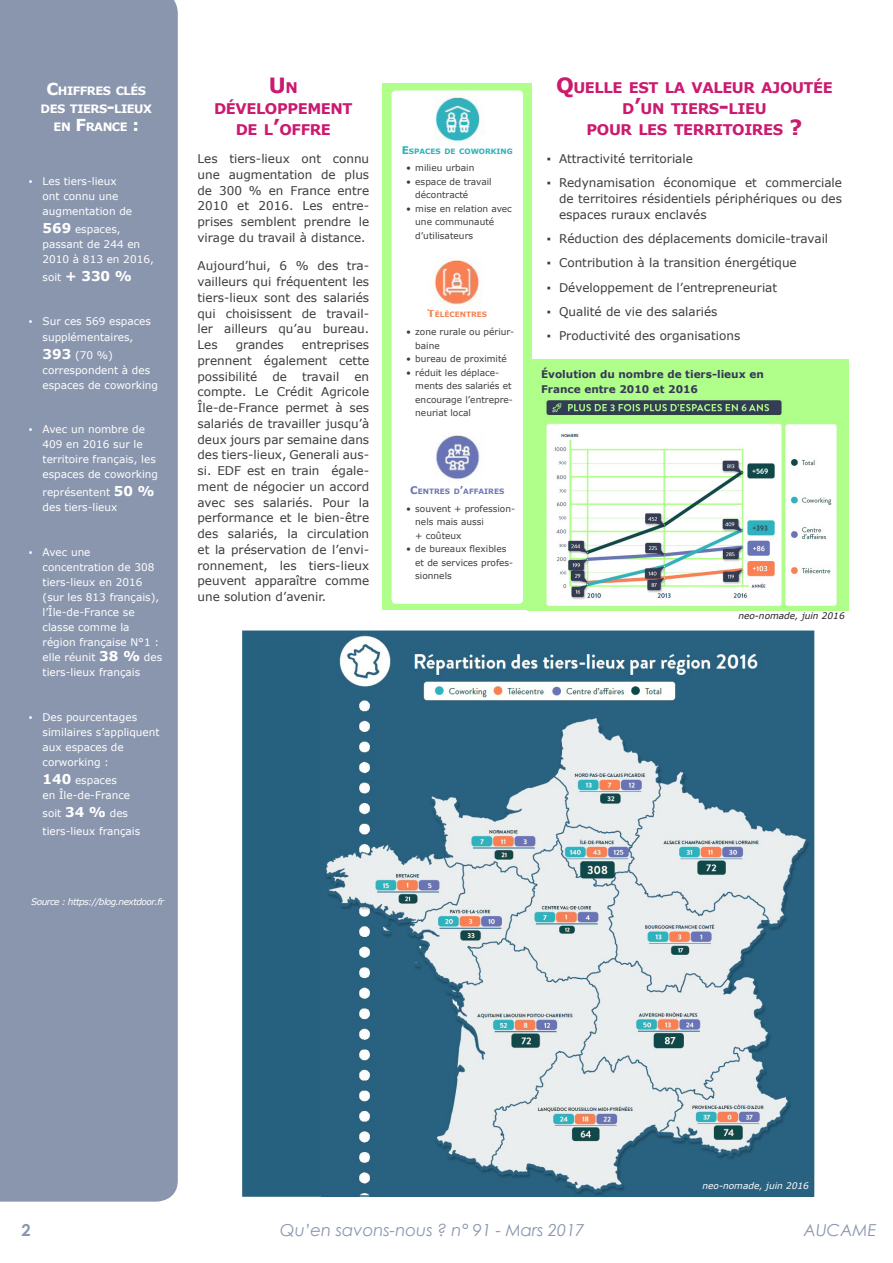
<style>
.page{position:relative;width:893px;height:1263px;background:#fff}
.page>*{position:absolute;margin:0;border:0;box-sizing:border-box;transform-origin:0 0}
.t1{font:700 21px "Verdana";color:#cb1a6f}
.t2{font:italic 16.5px "Century Gothic";color:#8a96ae}
.t3{font:700 16.5px "Century Gothic";color:#8a96ae}
.t4{font:700 14.7px/21px "Verdana";letter-spacing:-.03em;color:#cb1a6f;text-align:center}
.t5{font:700 13.5px "Verdana";color:#fff}
.t6{font:12px/15.8px "Verdana";color:#3c3c3c;text-align:justify}
.t7{font:700 11.55px/18px "Verdana";letter-spacing:-.045em;color:#fff;text-align:center}
.t8{font:10.5px/15px "Verdana";color:#fff}
.t9{font:700 10.5px/15px "Verdana";color:#373857}
.t10{font:9px/13.5px "Verdana";color:#3c3c3c}
.t11{font:italic 9px "Verdana";letter-spacing:-.06em;color:#fff}
.t12{font:italic 9px "Verdana";color:#231f20}
.t13{font:italic 9px "Verdana";color:#fff}
.t14{font:700 7.35px "Verdana";color:#2db2bb}
.t15{font:700 7.35px "Verdana";color:#6c77b7}
.t16{font:700 7.35px "Verdana";color:#f48452}
.s1{font-size:16.5px}
.s2{font-weight:700;font-size:13.5px}
.s3{font-weight:400;font-size:10.5px}
.s4{font-size:14.7px}
.s5{font-size:21px}
.s6{font-size:10.5px}
</style>
<div class="page">
<div style="left:0;top:0;width:178px;height:1201px;background:#8a96ae"></div>
<div style="left:243px;top:631px;width:571px;height:565px;background:#266280"></div>
<img style="left:326px;top:635px;width:483px;height:559px">
<div style="left:242px;top:630px;width:572px;height:567px;border:2px solid #266280"></div>
<img style="left:531px;top:359px;width:317px;height:251px">
<div style="left:382px;top:84px;width:149px;height:526px;background:#b0ff8a"></div>
<div style="left:391px;top:90px;width:132px;height:514px;background:#fff;border-radius:4px"></div>
<img style="left:435px;top:97px;width:46px;height:44px">
<img style="left:434px;top:259px;width:48px;height:46px">
<img style="left:435px;top:434px;width:45px;height:47px">
<div style="left:541px;top:365px;width:243px;height:33px;background:#afff8a"></div>
<p class="t7" style="left:41px;top:82px;width:113px"><span class="s1">C</span>HIFFRES CLÉS<br>DES TIERS<span class="s1">-</span>LIEUX<br>EN <span class="s1">F</span>RANCE <span class="s1">:</span></p>
<p class="t8" style="left:43px;top:173px;width:91px;text-indent:-14px">▪ Les tiers-lieux ont connu une augmentation de</p>
<p class="t8" style="left:43px;top:221px;width:113px"><span class="s2">569</span> espaces, passant de 244 en<br>2010 à 813 en 2016,</p>
<p class="t5" style="left:43px;top:266px;width:91px"><span class="s3">soit</span> + 330 %</p>
<p class="t8" style="left:29px;top:314px;width:124px;text-align:center">▪ Sur ces 569 espaces supplémentaires,</p>
<p class="t8" style="left:43px;top:347px;width:117px"><span class="s2">393</span> (70 %) correspondent à des espaces de coworking</p>
<p class="t8" style="left:43px;top:422px;width:117px;text-indent:-14px">▪ Avec un nombre de<br>409 en 2016 sur le territoire français, les espaces de coworking</p>
<p class="t8" style="left:43px;top:485px;width:114px">représentent <span class="s2">50 % </span>des tiers-lieux</p>
<p class="t8" style="left:43px;top:545px;width:121px;text-indent:-14px">▪ Avec une concentration de 308 tiers-lieux en 2016 (sur les 813 français), l’Île-de-France se classe comme la région française N°1 : elle réunit <span class="s2">38 %</span> des tiers-lieux français</p>
<p class="t8" style="left:43px;top:709px;width:119px;text-indent:-14px">▪ Des pourcentages similaires s’appliquent aux espaces de corworking :</p>
<p class="t8" style="left:43px;top:772px;width:89px"><span class="s2">140</span> espaces en Île-de-France</p>
<p class="t8" style="left:43px;top:804px;width:99px;line-height:18px">soit <span class="s2">34 %</span> des tiers-lieux français</p>
<p class="t11" style="left:31px;top:896px;width:134px">Source : https://blog.nextdoor.fr</p>
<h1 class="t1" style="left:269px;top:70px;width:31px">U<span class="s4">N</span></h1>
<p class="t4" style="left:214px;top:97px;width:140px">DÉVELOPPEMENT<br>DE L<span class="s5">’</span>OFFRE</p>
<p class="t6" style="left:198px;top:151px;width:173px">Les tiers-lieux ont connu une augmentation de plus de 300 % en France entre 2010 et 2016. Les entre&shy;prises semblent prendre le virage du travail à distance.</p>
<p class="t6" style="left:198px;top:258px;width:173px">Aujourd’hui, 6 % des tra&shy;vailleurs qui fréquentent les tiers-lieux sont des salariés qui choisissent de travail&shy;ler ailleurs qu’au bureau.<br>Les</p>
<p class="t6" style="left:236px;top:337px;width:50px">grandes</p>
<p class="t6" style="left:198px;top:337px;width:173px;text-indent:104px">entreprises prennent également cette possibilité</p>
<p class="t6" style="left:272px;top:368px;width:16px">de</p>
<p class="t6" style="left:302px;top:368px;width:39px">travail</p>
<p class="t6" style="left:198px;top:368px;width:173px;text-indent:157px">en compte. Le Crédit Agricole Île-de-France permet à ses salariés de travailler jusqu’à deux jours par semaine dans des tiers-lieux, Generali aus&shy;si. EDF est en train égale&shy;ment de négocier un accord avec ses salariés. Pour la performance et le bien-être des salariés, la circulation et la préservation de l’envi&shy;ronnement, les tiers-lieux peuvent apparaître comme une solution d’avenir.</p>
<p class="t14" style="left:402px;top:146px;width:113px"><span class="s6">E</span>SPACES DE COWORKING</p>
<p class="t10" style="left:406px;top:161px;width:70px">• milieu urbain</p>
<p class="t10" style="left:415px;top:175px;width:78px;text-indent:-9px">• espace de travail décontracté</p>
<p class="t10" style="left:415px;top:202px;width:98px;text-indent:-9px">• mise en relation avec une communauté d’utilisateurs</p>
<p class="t16" style="left:428px;top:309px;width:61px"><span class="s6">T</span>ÉLÉCENTRES</p>
<p class="t10" style="left:415px;top:325px;width:101px;text-indent:-9px">• zone rurale ou périur&shy;baine</p>
<p class="t10" style="left:406px;top:352px;width:102px">• bureau de proximité</p>
<p class="t10" style="left:415px;top:365px;width:99px;text-indent:-9px">• réduit les déplace&shy;ments des salariés et encourage l’entrepre&shy;neuriat local</p>
<p class="t4" style="left:556px;top:76px;width:278px"><span class="s5">Q</span>U ELLE EST LA VALEU R AJOUTÉE<br>D<span class="s5">’</span>UN TIERS<span class="s5">-</span>LIEU<br>POU R LES TERRITOIRES <span class="s5">?</span></p>
<p class="t6" style="left:547px;top:151px;width:148px">▪ Attractivité territoriale</p>
<p class="t6" style="left:559px;top:175px;width:284px;text-indent:-12px">▪ Redynamisation économique et commerciale de territoires résidentiels périphériques ou des espaces ruraux enclavés</p>
<p class="t6" style="left:547px;top:231px;width:283px">▪ Réduction des déplacements domicile-travail</p>
<p class="t6" style="left:547px;top:255px;width:251px">▪ Contribution à la transition énergétique</p>
<p class="t6" style="left:547px;top:279px;width:232px">▪ Développement de l’entrepreneuriat</p>
<p class="t6" style="left:547px;top:303px;width:172px">▪ Qualité de vie des salariés</p>
<p class="t6" style="left:547px;top:328px;width:195px">▪ Productivité des organisations</p>
<p class="t9" style="left:541px;top:366px;width:224px">Évolution du nombre de tiers-lieux en<br>France entre 2010 et 2016</p>
<p class="t15" style="left:410px;top:486px;width:95px"><span class="s6">C</span>ENTRES D<span class="s6">’</span>AFFAIRES</p>
<p class="t10" style="left:415px;top:502px;width:101px;text-indent:-9px">• souvent + profession&shy;nels mais aussi<br>+ coûteux</p>
<p class="t10" style="left:415px;top:542px;width:100px;text-indent:-9px">• de bureaux flexibles et de services profes&shy;sionnels</p>
<p class="t12" style="left:738px;top:610px;width:108px">neo-nomade, juin 2016</p>
<p class="t13" style="left:702px;top:1180px;width:108px">neo-nomade, juin 2016</p>
<h2 class="t3" style="left:21px;top:1217px;width:11px">2</h2>
<h2 class="t2" style="left:280px;top:1218px;width:306px">Qu’en savons-nous ? n° 91 - Mars 2017</h2>
<h2 class="t2" style="left:804px;top:1218px;width:74px">AUCAME</h2>
</div>
